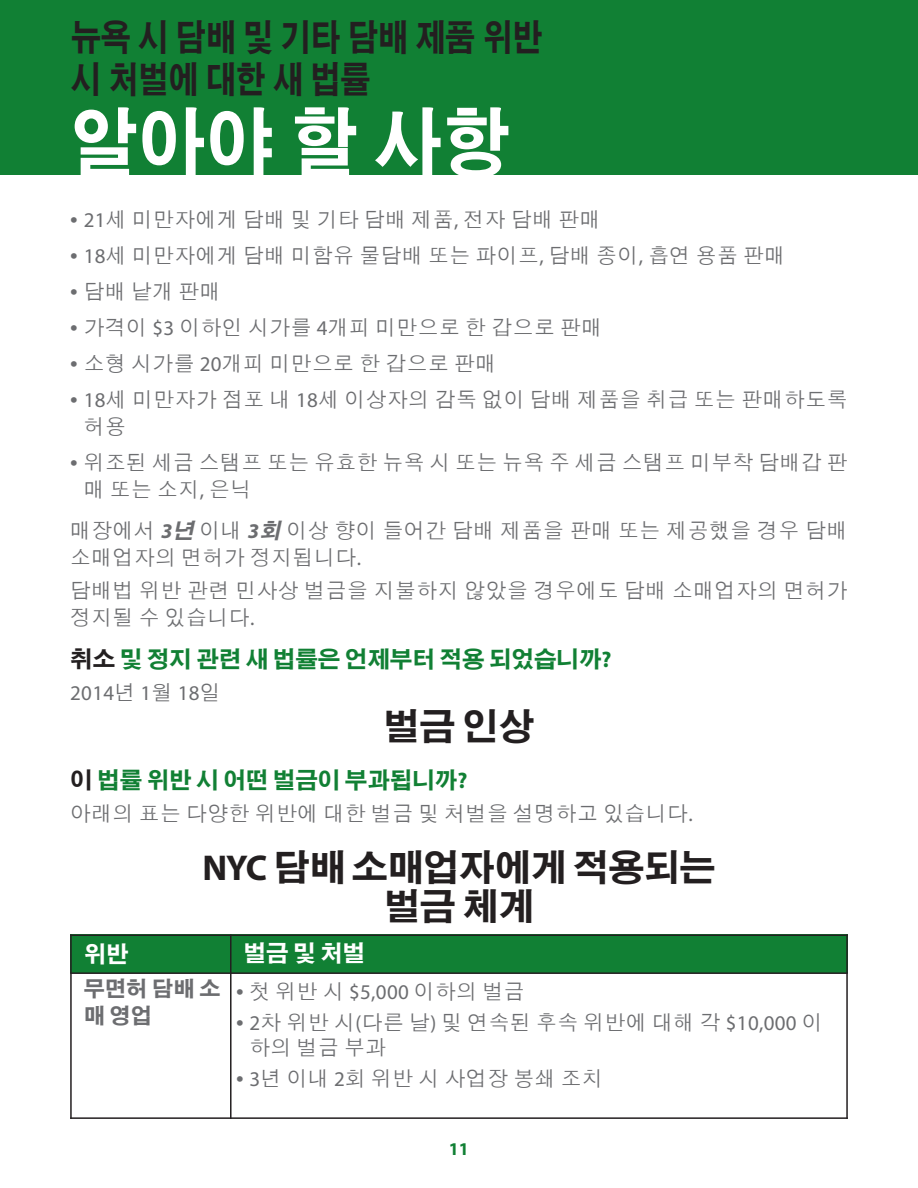
<style>
.page{position:relative;width:918px;height:1188px;background:#fff}
.page>*{position:absolute;margin:0;border:0;box-sizing:border-box;transform-origin:0 0}
.t1{font:74.25px "H2 gtr E";color:#fff;scale:.91 1}
.t2{font:36px/39px "H2 gtr E";letter-spacing:-.005em;color:#231f20;text-align:center}
.t3{font:36px/42px "H2 gtr E";letter-spacing:-.005em;color:#231f20;scale:.83 1}
.t4{font:22.5px "H2 gtr E";color:#118034}
.t5{font:22.5px "H2 gtr E";color:#fff}
.t6{font:21px/27px "H2 gtr M";letter-spacing:.015em;color:#6c6d70}
.t7{font:21px "Myriad Pro";letter-spacing:.015em;color:#6c6d70}
.t8{font:21px/27px "H2 gtr E";letter-spacing:.015em;color:#6c6d70}
.t9{font:700 18px "Myriad Pro";color:#118034}
.s1{font-family:"Myriad Pro";font-size:27px}
.s2{font-family:"Myriad Pro"}
.s3{font-family:"Myriad Pro";font-weight:700;font-style:italic}
.s4{font-family:"H2 gtr E";font-style:italic}
.s5{color:#231f20}
.s6{font-family:"Myriad Pro";font-weight:700}
.s7{font-family:"H2 gtr M"}
</style>
<div class="page">
<div style="left:0;top:0;width:918px;height:175px;background:#118034"></div>
<div style="left:70px;top:934px;width:161px;height:39px;background:#118034"></div>
<div style="left:231px;top:934px;width:617px;height:39px;background:#118034"></div>
<hr style="left:70px;top:934px;width:2px;height:185px;background:#231f20">
<hr style="left:230px;top:934px;width:2px;height:185px;background:#231f20">
<hr style="left:846px;top:934px;width:2px;height:185px;background:#231f20">
<hr style="left:70px;top:934px;width:778px;height:2px;background:#231f20">
<hr style="left:70px;top:972px;width:778px;height:2px;background:#231f20">
<hr style="left:70px;top:1117px;width:778px;height:2px;background:#231f20">
<h2 class="t3" style="left:71px;top:16px;width:570px">뉴욕시담배및기타담배제품위반 시 처벌에 대한 새 법률</h2>
<h1 class="t1" style="left:70px;top:105px;width:485px">알아야 할 사항</h1>
<p class="t6" style="left:70px;top:206px;width:532px"><span class="s1">•</span> <span class="s2">21</span>세 미만자에게 담배 및 기타 담배 제품<span class="s2">,</span> 전자 담배 판매</p>
<p class="t6" style="left:70px;top:242px;width:717px"><span class="s1">•</span> <span class="s2">18</span>세 미만자에게 담배 미함유 물담배 또는 파이프<span class="s2">,</span> 담배 종이<span class="s2">,</span> 흡연 용품 판매</p>
<p class="t6" style="left:70px;top:278px;width:152px"><span class="s1">•</span> 담배 낱개 판매</p>
<p class="t6" style="left:70px;top:314px;width:534px"><span class="s1">•</span> 가격이 <span class="s2">$3</span> 이하인 시가를 <span class="s2">4</span>개피 미만으로 한 갑으로 판매</p>
<p class="t6" style="left:70px;top:350px;width:428px"><span class="s1">•</span> 소형 시가를 <span class="s2">20</span>개피 미만으로 한 갑으로 판매</p>
<p class="t6" style="left:84px;top:386px;width:766px;text-indent:-13px"><span class="s1">•</span> <span class="s2">18</span>세 미만자가 점포 내 <span class="s2">18</span>세 이상자의 감독 없이 담배 제품을 취급 또는 판매하도록 허용</p>
<p class="t6" style="left:84px;top:449px;width:766px;text-indent:-13px"><span class="s1">•</span> 위조된 세금 스탬프 또는 유효한 뉴욕 시 또는 뉴욕 주 세금 스탬프 미부착 담배갑 판 매 또는 소지<span class="s2">,</span> 은닉</p>
<p class="t6" style="left:70px;top:517px;width:779px">매장에서 <span class="s3">3</span><span class="s4">년</span>이내 <span class="s3">3</span><span class="s4">회</span>이상 향이 들어간 담배 제품을 판매 또는 제공했을 경우 담배 소매업자의 면허가 정지됩니다<span class="s2">.</span></p>
<p class="t6" style="left:70px;top:577px;width:779px">담배법 위반 관련 민사상 벌금을 지불하지 않았을 경우에도 담배 소매업자의 면허가 정지될 수 있습니다<span class="s2">.</span></p>
<p class="t4" style="left:70px;top:647px;width:543px"><span class="s5">취소</span> 및 정지 관련 새 법률은 언제부터 적용 되었습니까<span class="s6">?</span></p>
<p class="t7" style="left:70px;top:685px;width:152px">2014<span class="s7">년</span> 1<span class="s7">월</span> 18<span class="s7">일</span></p>
<h2 class="t2" style="left:383px;top:707px;width:153px">벌금 인상</h2>
<p class="t4" style="left:70px;top:769px;width:399px"><span class="s5">이</span> 법률 위반 시 어떤 벌금이 부과됩니까<span class="s6">?</span></p>
<p class="t6" style="left:70px;top:800px;width:624px">아래의 표는 다양한 위반에 대한 벌금 및 처벌을 설명하고 있습니다<span class="s2">.</span></p>
<h2 class="t2" style="left:202px;top:847px;width:515px"><span class="s6">NYC</span> 담배 소매업자에게 적용되는 벌금 체계</h2>
<p class="t5" style="left:84px;top:943px;width:47px">위반</p>
<p class="t5" style="left:244px;top:942px;width:123px">벌금및처벌</p>
<p class="t8" style="left:84px;top:975px;width:138px">무면허 담배 소 매영업</p>
<p class="t6" style="left:236px;top:978px;width:290px"><span class="s1">•</span> 첫 위반 시 <span class="s2">$5,000</span> 이하의 벌금</p>
<p class="t6" style="left:250px;top:1009px;width:575px;line-height:25.5px;text-indent:-13px"><span class="s1">•</span> <span class="s2">2</span>차 위반 시<span class="s2">(</span>다른 날<span class="s2">)</span> 및 연속된 후속 위반에 대해 각 <span class="s2">$10,000</span> 이 하의 벌금 부과</p>
<p class="t6" style="left:236px;top:1065px;width:369px"><span class="s1">•</span> <span class="s2">3</span>년 이내 <span class="s2">2</span>회 위반 시 사업장 봉쇄 조치</p>
<p class="t9" style="left:449px;top:1142px;width:21px">11</p>
</div>
